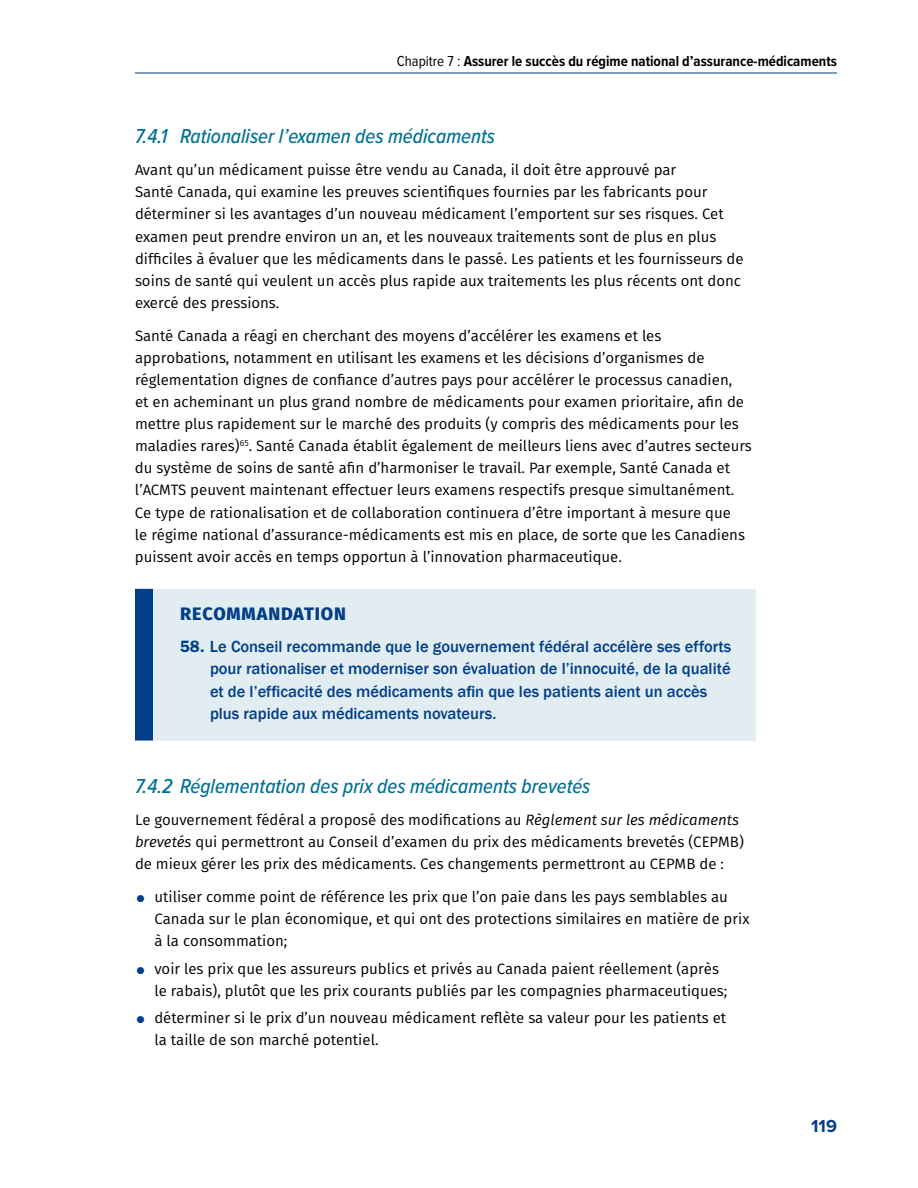
<style>
.page{position:relative;width:918px;height:1188px;background:#fff}
.page>*{position:absolute;margin:0;border:0;box-sizing:border-box;transform-origin:0 0}
.t1{font:italic 500 21px "Proxima Nova Cond";color:#007196}
.H_rec{font:800 18px "Fira Sans";letter-spacing:.05em;color:#023f88}
.t2{font:700 18px "Proxima Nova";color:#023f88}
.P_rec_last{font:500 16.5px/22.5px "Franklin Gothic";color:#023f88}
.t3{font:15px/22.2px "Fira Sans";color:#000}
.t4{font:700 15px "Proxima Nova Cond";color:#000}
.s1{font-weight:400}
.s2{font-family:"ITC Franklin Gothic Std";font-weight:600}
.s3{font-style:italic}
.s4{font-family:"Proxima Nova Cond";font-size:12px;color:#023f88}
</style>
<div class="page">
<hr style="left:135px;top:73px;width:702px;height:1px;background:#023f88">
<div style="left:135px;top:589px;width:621px;height:151px;background:#e2edf1"></div>
<div style="left:135px;top:589px;width:18px;height:151px;background:#023f88"></div>
<p class="t4" style="left:397px;top:50px;width:442px"><span class="s1">Chapitre 7 :</span> Assurer le succès du régime national d’assurance-médicaments</p>
<h4 class="t1" style="left:135px;top:120px;width:362px">7.4.1 Rationaliser l’examen des médicaments</h4>
<p class="t3" style="left:135px;top:159px;width:610px">Avant qu’un médicament puisse être vendu au Canada, il doit être approuvé par<br>Santé Canada, qui examine les preuves scientifiques fournies par les fabricants pour déterminer si les avantages d’un nouveau médicament l’emportent sur ses risques. Cet examen peut prendre environ un an, et les nouveaux traitements sont de plus en plus difficiles à évaluer que les médicaments dans le passé. Les patients et les fournisseurs de soins de santé qui veulent un accès plus rapide aux traitements les plus récents ont donc exercé des pressions.</p>
<p class="t3" style="left:135px;top:324px;width:618px">Santé Canada a réagi en cherchant des moyens d’accélérer les examens et les approbations, notamment en utilisant les examens et les décisions d’organismes de réglementation dignes de confiance d’autres pays pour accélérer le processus canadien,<br>et en acheminant un plus grand nombre de médicaments pour examen prioritaire, afin de mettre plus rapidement sur le marché des produits (y compris des médicaments pour les maladies rares)<sup>65</sup>. Santé Canada établit également de meilleurs liens avec d’autres secteurs du système de soins de santé afin d’harmoniser le travail. Par exemple, Santé Canada et l’ACMTS peuvent maintenant effectuer leurs examens respectifs presque simultanément.<br>Ce type de rationalisation et de collaboration continuera d’être important à mesure que<br>le régime national d’assurance-médicaments est mis en place, de sorte que les Canadiens puissent avoir accès en temps opportun à l’innovation pharmaceutique.</p>
<p class="H_rec" style="left:180px;top:601px;width:168px">RECOMMANDATION</p>
<p class="P_rec_last" style="left:210px;top:635px;width:523px;text-indent:-30px"><span class="s2">58.</span> Le Conseil recommande que le gouvernement fédéral accélère ses efforts pour rationaliser et moderniser son évaluation de l’innocuité, de la qualité et de l’efficacité des médicaments afin que les patients aient un accès plus rapide aux médicaments novateurs.</p>
<h4 class="t1" style="left:135px;top:770px;width:457px">7.4.2 Réglementation des prix des médicaments brevetés</h4>
<p class="t3" style="left:135px;top:809px;width:610px">Le gouvernement fédéral a proposé des modifications au <span class="s3">Règlement sur les médicaments brevetés</span> qui permettront au Conseil d’examen du prix des médicaments brevetés (CEPMB) de mieux gérer les prix des médicaments. Ces changements permettront au CEPMB de :</p>
<p class="t3" style="left:154px;top:886px;width:597px;text-indent:-18px"><span class="s4">●</span> utiliser comme point de référence les prix que l’on paie dans les pays semblables au<br>Canada sur le plan économique, et qui ont des protections similaires en matière de prix à la consommation;</p>
<p class="t3" style="left:154px;top:957px;width:574px;text-indent:-18px"><span class="s4">●</span> voir les prix que les assureurs publics et privés au Canada paient réellement (après le rabais), plutôt que les prix courants publiés par les compagnies pharmaceutiques;</p>
<p class="t3" style="left:154px;top:1007px;width:573px;text-indent:-18px"><span class="s4">●</span> déterminer si le prix d’un nouveau médicament reflète sa valeur pour les patients et la taille de son marché potentiel.</p>
<p class="t2" style="left:811px;top:1113px;width:27px">119</p>
</div>
